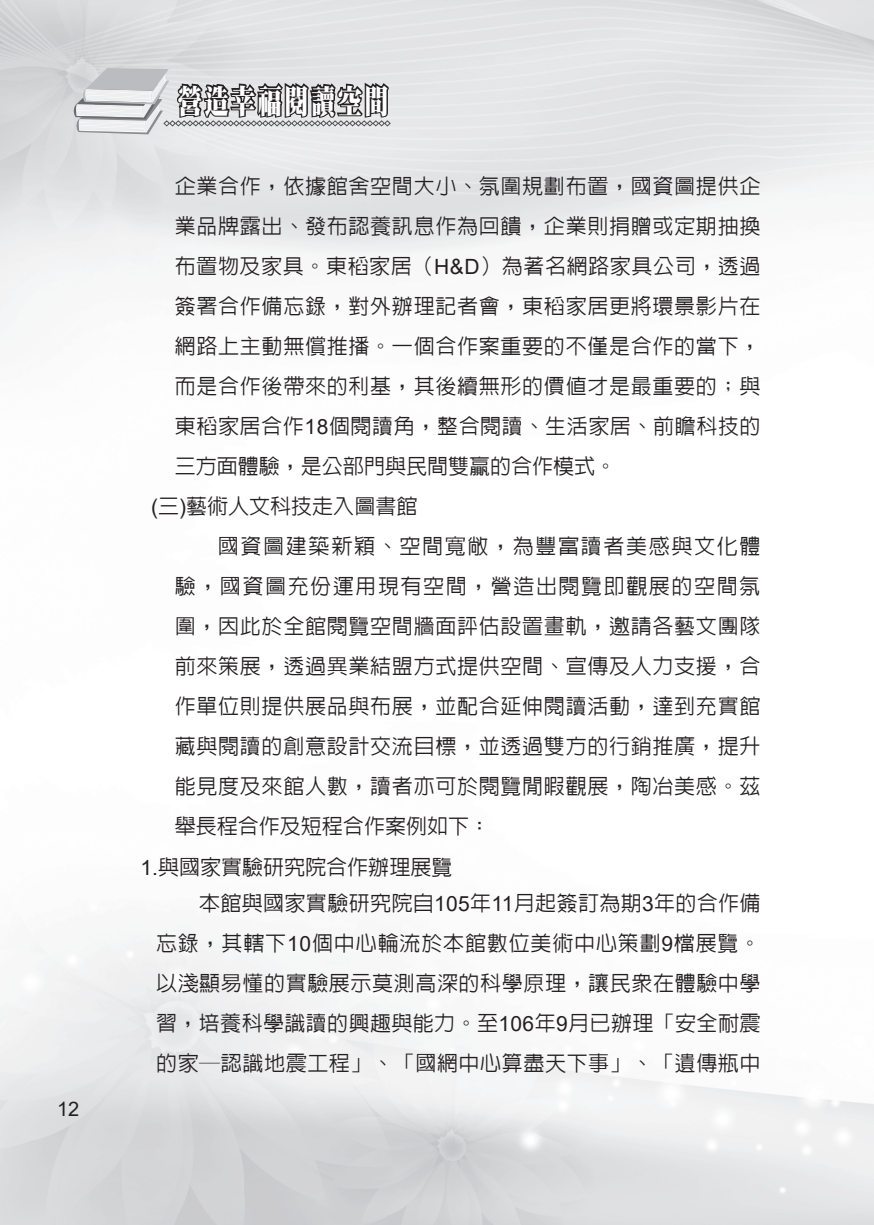
<style>
.page{position:relative;width:874px;height:1225px;background:#fff}
.page>*{position:absolute;margin:0;border:0;box-sizing:border-box;transform-origin:0 0}
.t1{font:33px "DF Ming Std W12";letter-spacing:.1em;color:#fff;scale:.73 1}
.內文{font:500 21px/40px "Lin Gothic";letter-spacing:.03em;color:#231f20;text-align:justify}
._1{font:500 21px "Lin Gothic";color:#231f20}
.內文-2{font:500 21px "Lin Gothic";color:#231f20}
.t2{font:20px "Arial";color:#231f20}
.s1{font-family:"Arial";font-weight:400}
</style>
<div class="page">
<svg style="left:72px;top:68px;width:318px;height:66px;background:#ababac"></svg>
<p class="t2" style="left:57px;top:1094px;width:24px">12</p>
<h1 class="t1" style="left:178px;top:83px;width:290px">營造幸福閱讀空間</h1>
<p class="內文" style="left:175px;top:166px;width:587px">企業合作，依據館舍空間大小、氛圍規劃布置，國資圖提供企業品牌露出、發布認養訊息作為回饋，企業則捐贈或定期抽換布置物及家具。東稻家居（<span class="s1">H&amp;D</span>）為著名網路家具公司，透過簽署合作備忘錄，對外辦理記者會，東稻家居更將環景影片在網路上主動無償推播。一個合作案重要的不僅是合作的當下，而是合作後帶來的利基，其後續無形的價值才是最重要的；與東稻家居合作<span class="s1">18</span>個閱讀角，整合閱讀、生活家居、前瞻科技的三方面體驗，是公部門與民間雙贏的合作模式。</p>
<p class="內文-2" style="left:151px;top:495px;width:267px"><span class="s1">(</span>三<span class="s1">)</span>藝術人文科技走入圖書館</p>
<p class="內文" style="left:175px;top:526px;width:587px;text-indent:43px">國資圖建築新穎、空間寬敞，為豐富讀者美感與文化體驗，國資圖充份運用現有空間，營造出閱覽即觀展的空間氛圍，因此於全館閱覽空間牆面評估設置畫軌，邀請各藝文團隊前來策展，透過異業結盟方式提供空間、宣傳及人力支援，合作單位則提供展品與布展，並配合延伸閱讀活動，達到充實館藏與閱讀的創意設計交流目標，並透過雙方的行銷推廣，提升能見度及來館人數，讀者亦可於閱覽閒暇觀展，陶冶美感。茲舉長程合作及短程合作案例如下：</p>
<p class="_1" style="left:140px;top:855px;width:313px"><span class="s1">1.</span>與國家實驗研究院合作辦理展覽</p>
<p class="內文" style="left:156px;top:882px;width:605px;text-indent:43px">本館與國家實驗研究院自<span class="s1">105</span>年<span class="s1">11</span>月起簽訂為期<span class="s1">3</span>年的合作備忘錄，其轄下<span class="s1">10</span>個中心輪流於本館數位美術中心策劃<span class="s1">9</span>檔展覽。以淺顯易懂的實驗展示莫測高深的科學原理，讓民眾在體驗中學習，培養科學識讀的興趣與能力。至<span class="s1">106</span>年<span class="s1">9</span>月已辦理「安全耐震的家─認識地震工程」、「國網中心算盡天下事」、「遺傳瓶中</p>
</div>
